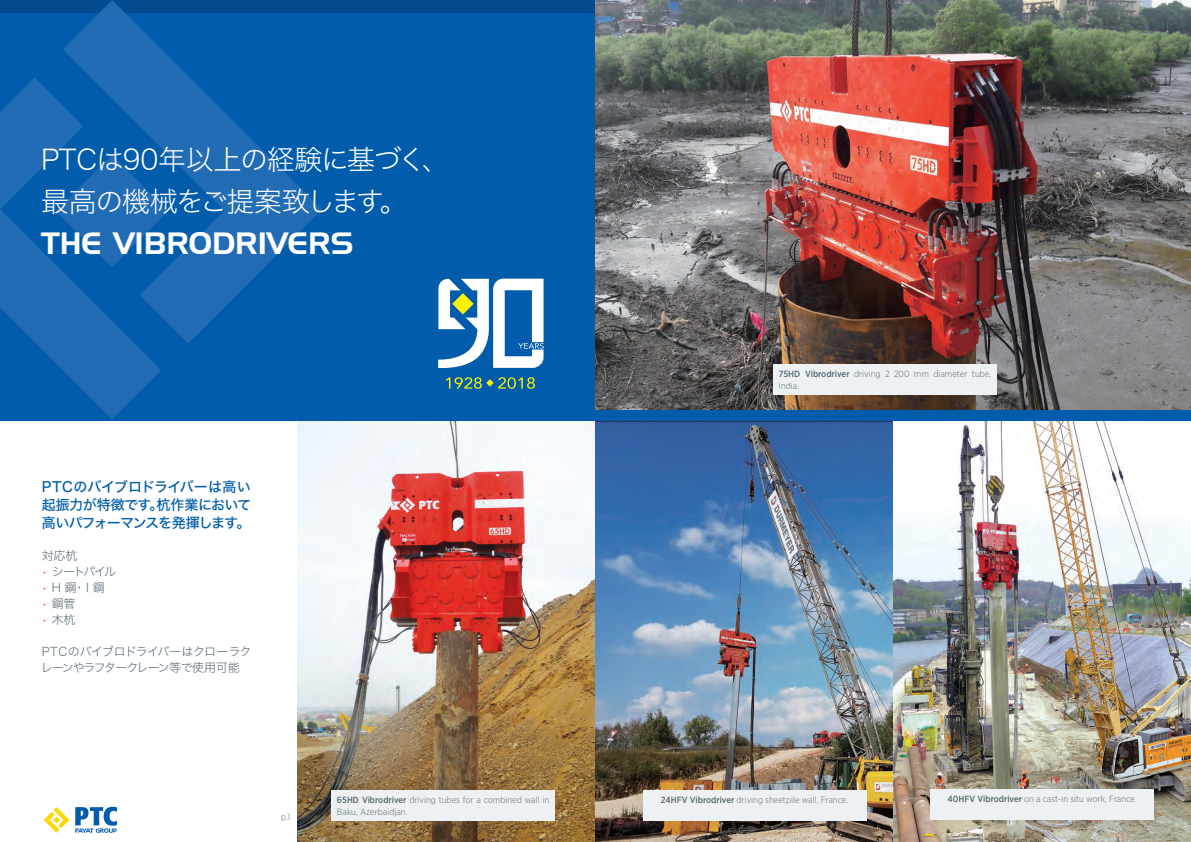
<style>
.page{position:relative;width:1191px;height:842px;background:#fff}
.page>*{position:absolute;margin:0;border:0;box-sizing:border-box;transform-origin:0 0}
.t1{font:30px "Handel Gothic BT";color:#fff}
.t2{font:28px "Hiragino Sans W2";letter-spacing:-.045em;color:#fff}
.t3{font:14px/18px "Hiragino Sans W5";letter-spacing:-.045em;color:#015dab;text-align:justify}
.t4{font:12px "Hiragino Sans W2";letter-spacing:-.055em;color:#556873}
.t5{font:12px "Hiragino Sans W2";letter-spacing:-.025em;color:#556873}
.contenu{font:300 9px/12px "Gotham Narrow";color:#556873}
.s1{color:#ee2e22}
.s2{font-weight:500}
</style>
<div class="page">
<div style="left:0;top:0;width:1191px;height:421px;background:#015dab"></div>
<div style="left:0;top:0;width:596px;height:12px;background:#034a8e"></div>
<svg style="left:63px;top:0;width:259px;height:343px"></svg>
<svg style="left:161px;top:155px;width:7px;height:112px"></svg>
<svg style="left:0;top:78px;width:161px;height:341px;fill:#226cb5"></svg>
<img style="left:298px;top:421px;width:893px;height:421px">
<img style="left:595px;top:0;width:596px;height:410px">
<div style="left:331px;top:790px;width:224px;height:30px;background:#edf1f3"></div>
<div style="left:773px;top:364px;width:223px;height:30px;background:#edf1f3"></div>
<div style="left:930px;top:789px;width:224px;height:31px;background:#edf1f3"></div>
<div style="left:643px;top:790px;width:223px;height:31px;background:#edf1f3"></div>
<svg style="left:446px;top:377px;width:89px;height:12px"></svg>
<svg style="left:438px;top:279px;width:106px;height:89px"></svg>
<svg style="left:44px;top:807px;width:25px;height:26px"></svg>
<svg style="left:75px;top:807px;width:42px;height:26px"></svg>
<p class="t2" style="left:41px;top:135px;width:410px">PTCは90年以上の経験に基づく、</p>
<p class="t2" style="left:41px;top:177px;width:368px">最高の機械をご提案致します。</p>
<p class="t1" style="left:41px;top:225px;width:314px">THE VIBRODRIVERS</p>
<p class="t3" style="left:42px;top:477px;width:211px">PTCのバイブロドライバーは高い起振力が特徴です。杭作業において高いパフォーマンスを発揮します。</p>
<p class="t4" style="left:42px;top:545px;width:37px">対応杭</p>
<p class="t4" style="left:42px;top:561px;width:76px"><span class="s1">•</span> シートパイル</p>
<p class="t4" style="left:42px;top:577px;width:65px"><span class="s1">•</span> H 鋼・I 鋼</p>
<p class="t4" style="left:42px;top:593px;width:35px"><span class="s1">•</span> 鋼管</p>
<p class="t4" style="left:42px;top:609px;width:35px"><span class="s1">•</span> 木杭</p>
<p class="t5" style="left:42px;top:641px;width:211px">PTCのバイブロドライバーはクローラク</p>
<p class="t4" style="left:41px;top:657px;width:201px">レーンやラフタークレーン等で使用可能</p>
<p class="contenu" style="left:281px;top:811px;width:11px">p.1</p>
<p class="contenu" style="left:337px;top:793px;width:214px"><span class="s2">65HD Vibrodriver</span> driving tubes for a combined wall in<br>Baku, Azerbaidjan.</p>
<p class="contenu" style="left:779px;top:367px;width:214px"><span class="s2">75HD Vibrodriver</span> driving 2 200 mm diameter tube,<br>India.</p>
<p class="contenu" style="left:661px;top:794px;width:189px"><span class="s2">24HFV Vibrodriver</span> driving sheetpile wall, France.</p>
<p class="contenu" style="left:947px;top:793px;width:190px"><span class="s2">40HFV Vibrodriver</span> on a cast-in situ work, France.</p>
</div>
